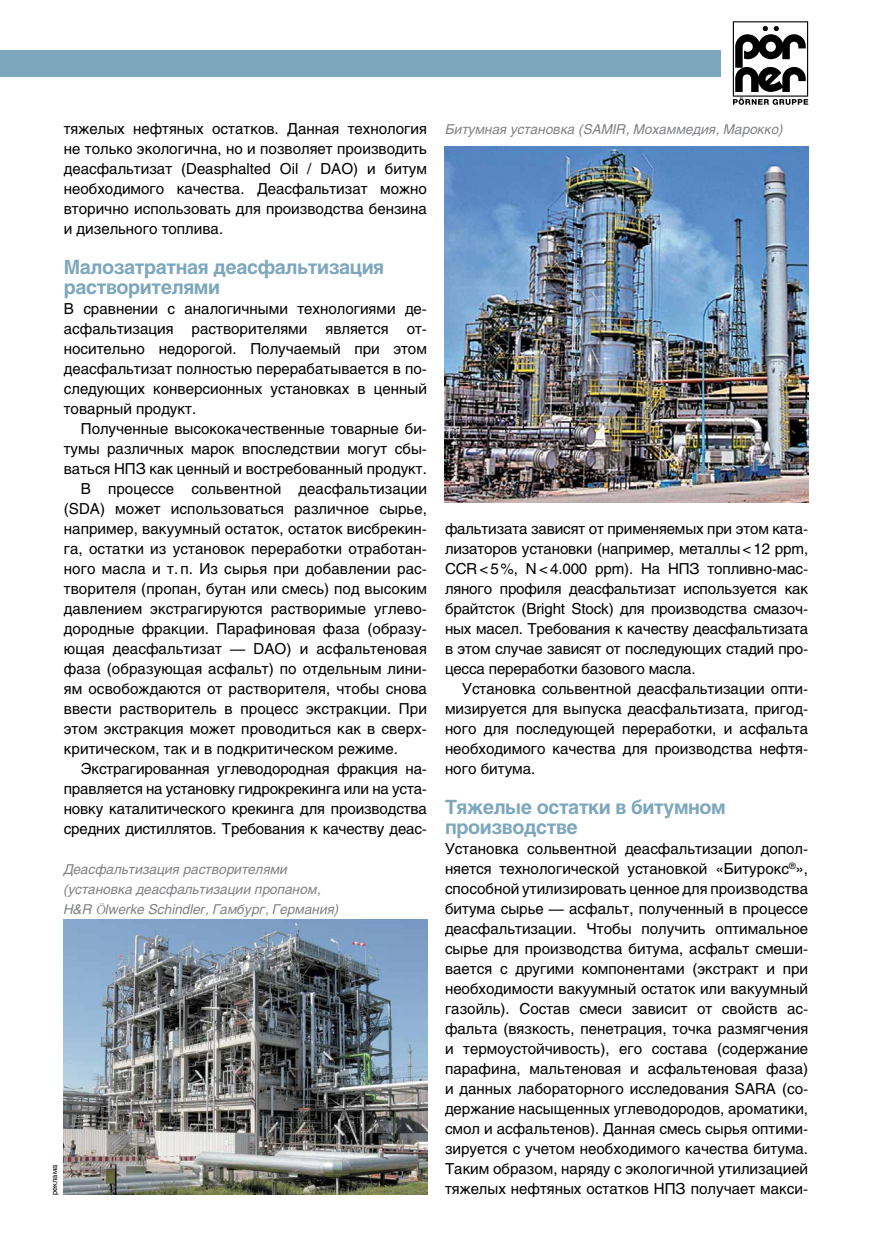
<style>
.page{position:relative;width:872px;height:1234px;background:#fff}
.page>*{position:absolute;margin:0;border:0;box-sizing:border-box;transform-origin:0 0}
.t1{font:700 19.5px/20px "v Helios";letter-spacing:-.02em;color:#7da7bd}
.t2{font:15px/20px "v Helios";color:#000;text-align:justify}
.t3{font:italic 13.5px/20px "v Helios";color:#808285}
.t4{font:7.5px "v Helios";color:#000}
.s1{font-family:"Minion Pro"}
</style>
<div class="page">
<img style="left:64px;top:919px;width:363px;height:274px">
<img style="left:444px;top:146px;width:364px;height:356px">
<svg style="left:733px;top:21px;width:75px;height:84px"></svg>
<div style="left:0;top:50px;width:721px;height:26px;background:#7da7bd"></div>
<p class="t2" style="left:64px;top:119px;width:365px">тяжелых нефтяных остатков. Данная технология не только экологична, но и позволяет производить деасфальтизат (Deasphalted Oil / DAO) и битум необходимого качества. Деасфальтизат можно вторично использовать для производства бензина и дизельного топлива.</p>
<h1 class="t1" style="left:64px;top:257px;width:322px">Малозатратная деасфальтизация растворителями</h1>
<p class="t2" style="left:64px;top:298px;width:365px">В сравнении с аналогичными технологиями де&shy;асфальтизация растворителями является от&shy;носительно недорогой. Получаемый при этом деасфальтизат полностью перерабатывается в по&shy;следующих конверсионных установках в ценный товарный продукт.</p>
<p class="t2" style="left:81px;top:418px;width:348px">Полученные высококачественные товарные би-</p>
<p class="t2" style="left:64px;top:438px;width:365px">тумы различных марок впоследствии могут сбы-</p>
<p class="t2" style="left:64px;top:458px;width:365px">ваться НПЗ как ценный и востребованный продукт.</p>
<p class="t2" style="left:81px;top:478px;width:348px">В процессе сольвентной деасфальтизации</p>
<p class="t2" style="left:64px;top:498px;width:365px">(SDA) может использоваться различное сырье,</p>
<p class="t2" style="left:64px;top:518px;width:365px">например, вакуумный остаток, остаток висбрекин-</p>
<p class="t2" style="left:64px;top:538px;width:365px">га, остатки из установок переработки отработан-</p>
<p class="t2" style="left:64px;top:558px;width:365px">ного масла и т.п. Из сырья при добавлении рас-</p>
<p class="t2" style="left:64px;top:578px;width:365px">творителя (пропан, бутан или смесь) под высоким</p>
<p class="t2" style="left:64px;top:598px;width:365px">давлением экстрагируются растворимые углево-</p>
<p class="t2" style="left:64px;top:618px;width:365px">дородные фракции. Парафиновая фаза (образу-</p>
<p class="t2" style="left:64px;top:638px;width:365px">ющая деасфальтизат — DAO) и асфальтеновая</p>
<p class="t2" style="left:64px;top:658px;width:365px">фаза (образующая асфальт) по отдельным лини-</p>
<p class="t2" style="left:64px;top:678px;width:365px">ям освобождаются от растворителя, чтобы снова</p>
<p class="t2" style="left:64px;top:698px;width:365px">ввести растворитель в процесс экстракции. При</p>
<p class="t2" style="left:64px;top:718px;width:365px">этом экстракция может проводиться как в сверх-</p>
<p class="t2" style="left:64px;top:738px;width:336px">критическом, так и в подкритическом режиме.</p>
<p class="t2" style="left:81px;top:758px;width:348px">Экстрагированная углеводородная фракция на-</p>
<p class="t2" style="left:64px;top:778px;width:365px">правляется на установку гидрокрекинга или на уста-</p>
<p class="t2" style="left:64px;top:798px;width:365px">новку каталитического крекинга для производства</p>
<p class="t2" style="left:64px;top:818px;width:365px">средних дистиллятов. Требования к качеству деас-</p>
<p class="t3" style="left:64px;top:858px;width:277px">Деасфальтизация растворителями (установка деасфальтизации пропаном,<br>H&amp;R <span class="s1">Ö</span>lwerke Schindler, Гамбург, Германия)</p>
<p class="t4" style="left:50px;top:1194px;width:32px;rotate:-90deg">реклама</p>
<p class="t3" style="left:445px;top:119px;width:339px">Битумная установка (SAMIR, Мохаммедия, Марокко)</p>
<p class="t2" style="left:445px;top:518px;width:365px">фальтизата зависят от применяемых при этом ката&shy;лизаторов установки (например, металлы &lt; 12 ppm, CCR &lt; 5%, N &lt; 4.000 ppm). На НПЗ топливно-мас&shy;ляного профиля деасфальтизат используется как брайтсток (Bright Stock) для производства смазоч&shy;ных масел. Требования к качеству деасфальтизата в этом случае зависят от последующих стадий про&shy;цесса переработки базового масла.</p>
<p class="t2" style="left:445px;top:678px;width:365px;text-indent:17px">Установка сольвентной деасфальтизации опти&shy;мизируется для выпуска деасфальтизата, пригод&shy;ного для последующей переработки, и асфальта необходимого качества для производства нефтя&shy;ного битума.</p>
<h1 class="t1" style="left:445px;top:796px;width:282px">Тяжелые остатки в битумном производстве</h1>
<p class="t2" style="left:445px;top:838px;width:365px">Установка сольвентной деасфальтизации допол&shy;няется технологической установкой «Битурокс<sup>®</sup>», способной утилизировать ценное для производства битума сырье — асфальт, полученный в процессе деасфальтизации. Чтобы получить оптимальное сырье для производства битума, асфальт смеши&shy;вается с другими компонентами (экстракт и при необходимости вакуумный остаток или вакуумный газойль). Состав смеси зависит от свойств ас&shy;фальта (вязкость, пенетрация, точка размягчения и термоустойчивость), его состава (содержание парафина, мальтеновая и асфальтеновая фаза) и данных лабораторного исследования SARA (со&shy;держание насыщенных углеводородов, ароматики, смол и асфальтенов). Данная смесь сырья оптими&shy;зируется с учетом необходимого качества битума.<br>Таким образом, наряду с экологичной утилизацией тяжелых нефтяных остатков НПЗ получает макси-</p>
</div>
